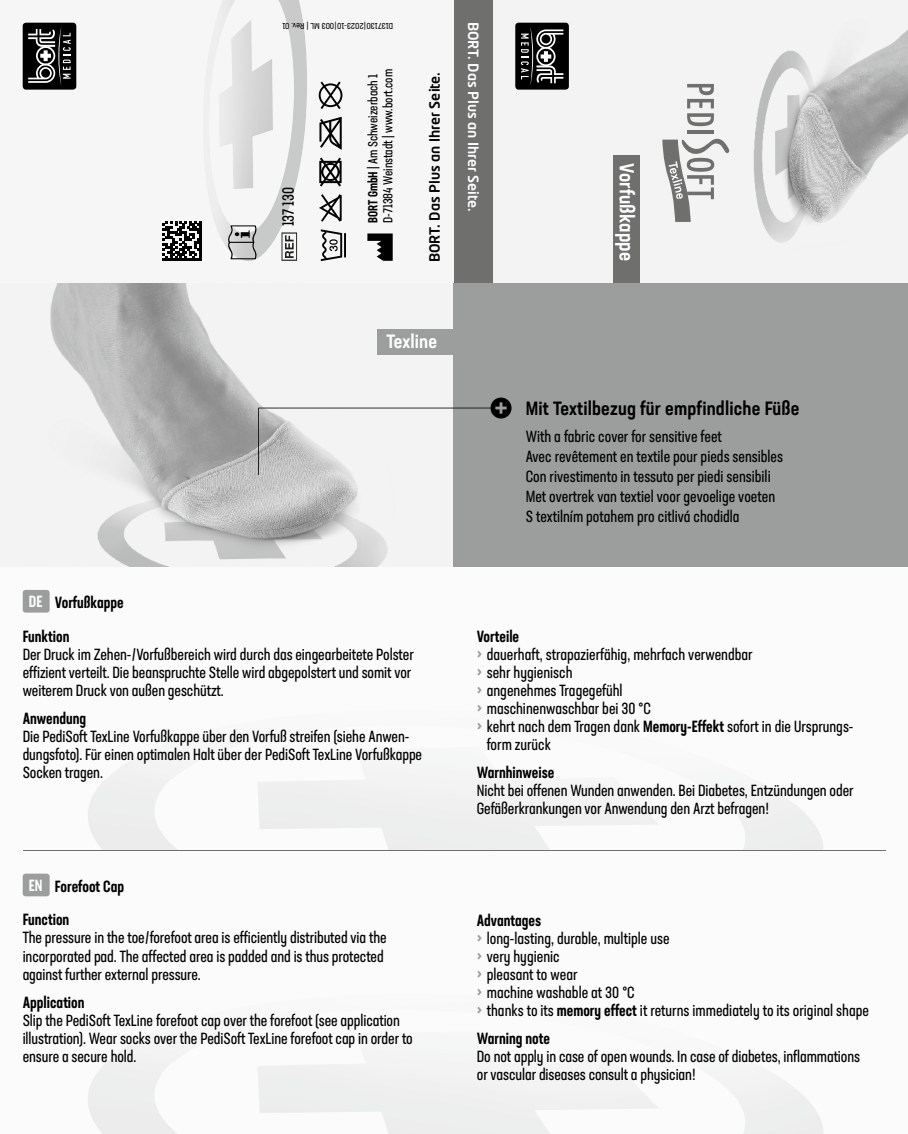
<style>
.page{position:relative;width:908px;height:1134px;background:#fff}
.page>*{position:absolute;margin:0;border:0;box-sizing:border-box;transform-origin:0 0}
.t1{font:500 condensed 20px "Neusa Next Std";letter-spacing:.01em;color:#fff}
.t2{font:500 condensed 19px "Neusa Next Std";letter-spacing:.01em;color:#000}
.t3{font:500 condensed 19px "Neusa Next Std";letter-spacing:.01em;color:#fff}
.t4{font:16px/18px "Neusa Next Std Compact";letter-spacing:-.005em;color:#000}
.t5{font:500 16px "Neusa Next Std Compact";color:#000}
.t6{font:500 14px "Neo Tech Pro";color:#fff}
.t7{font:500 14px "Neo Tech Pro";color:#000}
.t8{font:13px/15px "Neusa Next Std Compact";color:#000}
.t9{font:condensed 8.4px "Neusa Next Std";color:#000}
.s1{font-weight:500}
.s2{color:#fff}
.s3{font-weight:500;color:#9c9d9d}
</style>
<div class="page">
<img style="left:492px;top:0;width:415px;height:283px">
<div style="left:0;top:0;width:454px;height:283px;background:#f6f6f6"></div>
<img style="left:214px;top:0;width:93px;height:261px">
<hr style="left:23px;top:850px;width:861px;height:1px;background:#6f6f6e">
<img style="left:0;top:283px;width:454px;height:284px">
<svg style="left:367px;top:233px;width:25px;height:28px"></svg>
<div style="left:515px;top:23px;width:53px;height:67px;background:#000;border-radius:3px"></div>
<svg style="left:520px;top:27px;width:43px;height:58px"></svg>
<svg style="left:686px;top:84px;width:27px;height:42px"></svg>
<hr style="left:686px;top:130px;width:27px;height:4px;background:#6f6f6e">
<svg style="left:662px;top:136px;width:66px;height:86px"></svg>
<div style="left:612px;top:154px;width:27px;height:129px;background:#6f6f6e"></div>
<div style="left:23px;top:23px;width:53px;height:67px;background:#000;border-radius:3px"></div>
<svg style="left:28px;top:27px;width:43px;height:58px"></svg>
<div style="left:454px;top:0;width:38px;height:283px;background:#6f6f6e"></div>
<div style="left:454px;top:283px;width:453px;height:284px;background:#9c9d9d"></div>
<div style="left:378px;top:329px;width:76px;height:26px;background:#9c9d9d"></div>
<svg style="left:258px;top:398px;width:253px;height:77px"></svg>
<div style="left:23px;top:590px;width:27px;height:23px;background:#9c9d9d;border-radius:3px"></div>
<div style="left:23px;top:874px;width:27px;height:22px;background:#9c9d9d;border-radius:3px"></div>
<svg style="left:162px;top:221px;width:40px;height:40px"></svg>
<svg style="left:227px;top:225px;width:30px;height:34px"></svg>
<svg style="left:281px;top:232px;width:16px;height:29px"></svg>
<svg style="left:321px;top:229px;width:25px;height:32px"></svg>
<svg style="left:319px;top:194px;width:22px;height:28px"></svg>
<svg style="left:319px;top:158px;width:22px;height:28px"></svg>
<svg style="left:319px;top:117px;width:22px;height:33px"></svg>
<svg style="left:318px;top:82px;width:24px;height:27px"></svg>
<p class="t9" style="left:393px;top:31px;width:112px;rotate:-180deg">D137130 | 2023-10 | 003 ML | Rev. 01</p>
<p class="t4" style="left:279px;top:226px;width:41px;rotate:-90deg">137 130</p>
<p class="t8" style="left:365px;top:223px;width:155px;rotate:-90deg"><span class="s1">BORT GmbH</span> | Am Schweizerbach 1<br>D-71384 Weinstadt | www.bort.com</p>
<p class="t7" style="left:425px;top:262px;width:192px;rotate:-90deg">BORT. Das Plus an Ihrer Seite.</p>
<p class="t6" style="left:482px;top:22px;width:192px;rotate:90deg">BORT. Das Plus an Ihrer Seite.</p>
<p class="t1" style="left:639px;top:163px;width:99px;rotate:90deg">Vorfußkappe</p>
<p class="t5" style="left:29px;top:592px;width:96px"><span class="s2">DE</span> Vorfußkappe</p>
<p class="t3" style="left:386px;top:329px;width:52px">Texline</p>
<p class="t5" style="left:23px;top:626px;width:48px">Funktion</p>
<p class="t4" style="left:23px;top:645px;width:392px">Der Druck im Zehen- / Vorfußbereich wird durch das eingearbeitete Polster effizient verteilt. Die beanspruchte Stelle wird abgepolstert und somit vor weiterem Druck von außen geschützt.</p>
<p class="t5" style="left:23px;top:708px;width:65px">Anwendung</p>
<p class="t4" style="left:23px;top:727px;width:401px">Die PediSoft TexLine Vorfußkappe über den Vorfuß streifen (siehe Anwen&shy;dungsfoto). Für einen optimalen Halt über der PediSoft TexLine Vorfußkappe<br>Socken tragen.</p>
<p class="t5" style="left:29px;top:876px;width:97px"><span class="s2">EN</span> Forefoot Cap</p>
<p class="t5" style="left:23px;top:910px;width:48px">Function</p>
<p class="t4" style="left:23px;top:929px;width:365px">The pressure in the toe / forefoot area is efficiently distributed via the incorporated pad. The affected area is padded and is thus protected against further external pressure.</p>
<p class="t5" style="left:23px;top:992px;width:63px">Application</p>
<p class="t4" style="left:23px;top:1011px;width:391px">Slip the PediSoft TexLine forefoot cap over the forefoot (see application illustration). Wear socks over the PediSoft TexLine forefoot cap in order to ensure a secure hold.</p>
<p class="t2" style="left:525px;top:396px;width:275px">Mit Textilbezug für empfindliche Füße</p>
<p class="t4" style="left:525px;top:426px;width:259px;line-height:20px">With a fabric cover for sensitive feet<br>Avec revêtement en textile pour pieds sensibles Con rivestimento in tessuto per piedi sensibili Met overtrek van textiel voor gevoelige voeten S textilním potahem pro citlivá chodidla</p>
<p class="t5" style="left:476px;top:626px;width:44px">Vorteile</p>
<p class="t4" style="left:476px;top:645px;width:277px"><span class="s3">&gt;</span> dauerhaft, strapazierfähig, mehrfach verwendbar</p>
<p class="t4" style="left:476px;top:663px;width:97px"><span class="s3">&gt;</span> sehr hygienisch</p>
<p class="t4" style="left:476px;top:681px;width:147px"><span class="s3">&gt;</span> angenehmes Tragegefühl</p>
<p class="t4" style="left:476px;top:699px;width:175px"><span class="s3">&gt;</span> maschinenwaschbar bei 30 °C</p>
<p class="t4" style="left:476px;top:717px;width:378px"><span class="s3">&gt;</span> kehrt nach dem Tragen dank <span class="s1">Memory-Effekt</span> sofort in die Ursprungs-</p>
<p class="t4" style="left:486px;top:735px;width:66px">form zurück</p>
<p class="t5" style="left:476px;top:762px;width:79px">Warnhinweise</p>
<p class="t4" style="left:476px;top:781px;width:378px">Nicht bei offenen Wunden anwenden. Bei Diabetes, Entzündungen oder<br>Gefäßerkrankungen vor Anwendung den Arzt befragen!</p>
<p class="t4" style="left:476px;top:911px;width:393px"><span class="s1">Advantages<br></span><span class="s3">&gt;</span> long-lasting, durable, multiple use<br><span class="s3">&gt;</span> very hygienic<br><span class="s3">&gt;</span> pleasant to wear<br><span class="s3">&gt;</span> machine washable at 30 °C<br><span class="s3">&gt;</span> thanks to its <span class="s1">memory effect</span> it returns immediately to its original shape</p>
<p class="t5" style="left:476px;top:1028px;width:75px">Warning note</p>
<p class="t4" style="left:476px;top:1047px;width:384px">Do not apply in case of open wounds. In case of diabetes, inflammations or vascular diseases consult a physician!</p>
</div>
